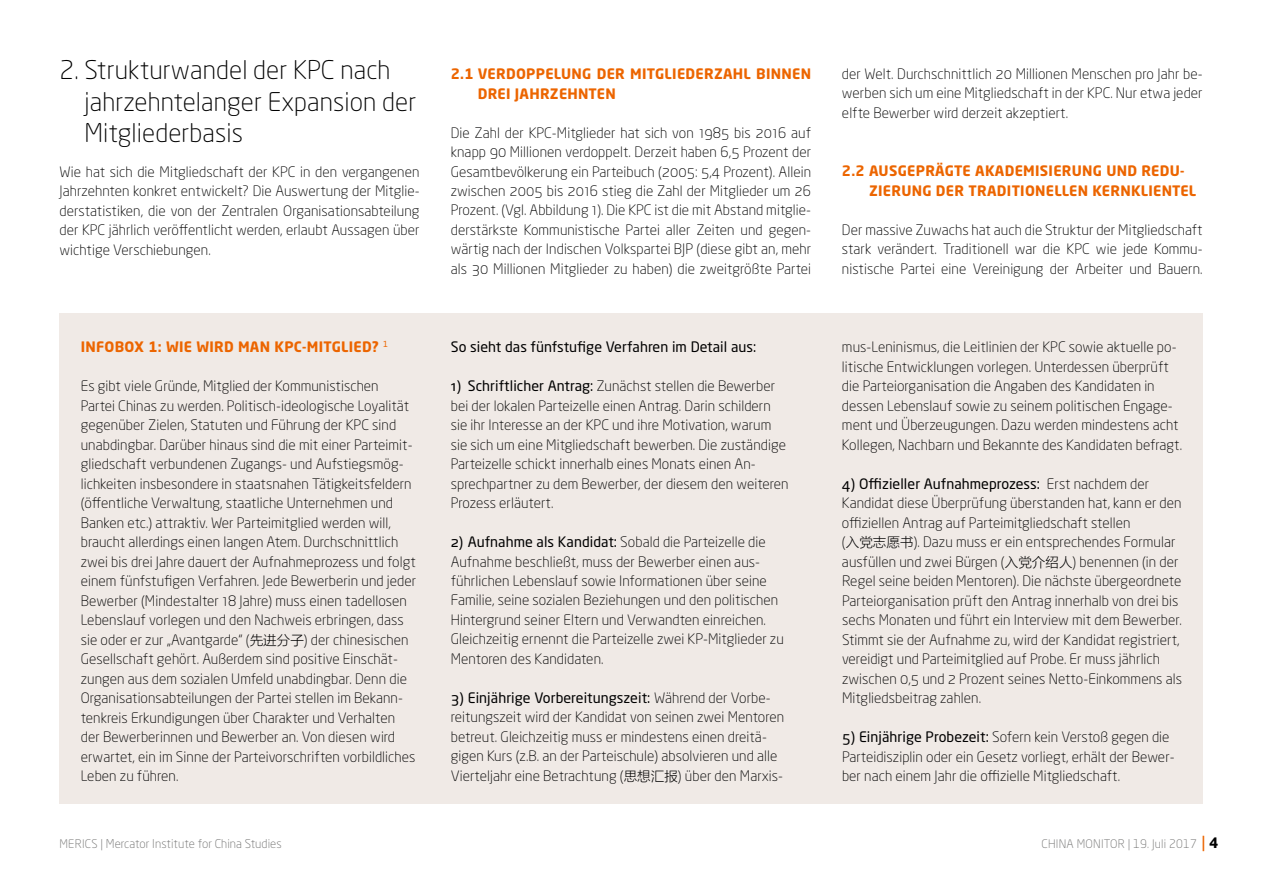
<style>
.page{position:relative;width:1263px;height:893px;background:#fff}
.page>*{position:absolute;margin:0;border:0;box-sizing:border-box;transform-origin:0 0}
.t1{font:300 25.5px/31.5px "Neo Sans Pro";letter-spacing:.005em;color:#000}
.t2{font:300 14.25px/19.5px "Neo Sans Pro";letter-spacing:.005em;color:#000}
.t3{font:700 14.25px/19.5px "Neo Sans Pro";letter-spacing:.02em;color:#ec6500}
.t4{font:14.25px "Neo Sans Pro";letter-spacing:.005em;color:#000}
.t5{font:300 12px "Neo Sans Pro";letter-spacing:.005em;color:#70706f}
.t6{font:300 11.7px "Neo Sans Pro";letter-spacing:.02em;color:#70706f}
.s1{font-family:"FZLTXHJW GB1 0";font-weight:400;font-size:13.5px}
.s2{font-weight:400}
.s3{font-size:11.7px}
.s4{font-size:12px}
.s5{font-weight:400;font-size:16.5px;color:#ec6500}
.s6{font-weight:700;font-size:14.25px;color:#000}
</style>
<div class="page">
<div style="left:60px;top:313px;width:1143px;height:491px;background:#f0eae6"></div>
<h1 class="t1" style="left:84px;top:54px;width:333px;text-indent:-25px">2. Strukturwandel der KPC nach jahrzehntelanger Expansion der<br>Mitgliederbasis</h1>
<p class="t2" style="left:60px;top:161px;width:362px;text-align:justify">Wie hat sich die Mitgliedschaft der KPC in den vergangenen Jahrzehnten konkret entwickelt? Die Auswertung der Mitglie&shy;derstatistiken, die von der Zentralen Organisationsabteilung der KPC jährlich veröffentlicht werden, erlaubt Aussagen über wichtige Verschiebungen.</p>
<p class="t3" style="left:81px;top:337px;width:309px">INFOBOX 1: WIE WIRD MAN KPC-MITGLIED? <sup>1</sup></p>
<p class="t2" style="left:81px;top:376px;width:337px">Es gibt viele Gründe, Mitglied der Kommunistischen Partei Chinas zu werden. Politisch-ideologische Loyalität gegenüber Zielen, Statuten und Führung der KPC sind unabdingbar. Darüber hinaus sind die mit einer Parteimit&shy;gliedschaft verbundenen Zugangs- und Aufstiegsmög&shy;lichkeiten insbesondere in staatsnahen Tätigkeitsfeldern (öffentliche Verwaltung, staatliche Unternehmen und Banken etc.) attraktiv. Wer Parteimitglied werden will, braucht allerdings einen langen Atem. Durchschnittlich zwei bis drei Jahre dauert der Aufnahmeprozess und folgt einem fünfstufigen Verfahren. Jede Bewerberin und jeder Bewerber (Mindestalter 18 Jahre) muss einen tadellosen Lebenslauf vorlegen und den Nachweis erbringen, dass sie oder er zur „Avantgarde“ (<span class="s1">先进分子</span>) der chinesischen Gesellschaft gehört. Außerdem sind positive Einschät&shy;zungen aus dem sozialen Umfeld unabdingbar. Denn die Organisationsabteilungen der Partei stellen im Bekann&shy;tenkreis Erkundigungen über Charakter und Verhalten der Bewerberinnen und Bewerber an. Von diesen wird erwartet, ein im Sinne der Parteivorschriften vorbildliches Leben zu führen.</p>
<p class="t3" style="left:478px;top:64px;width:335px;text-indent:-27px">2.1 VERDOPPELUNG DER MITGLIEDERZAHL BINNEN<br>DREI JAHRZEHNTEN</p>
<p class="t2" style="left:451px;top:122px;width:362px;text-align:justify">Die Zahl der KPC-Mitglieder hat sich von 1985 bis 2016 auf knapp 90 Millionen verdoppelt. Derzeit haben 6,5 Prozent der Gesamtbevölkerung ein Parteibuch (2005: 5,4 Prozent). Allein zwischen 2005 bis 2016 stieg die Zahl der Mitglieder um 26<br>Prozent. (Vgl. Abbildung 1). Die KPC ist die mit Abstand mitglie&shy;derstärkste Kommunistische Partei aller Zeiten und gegen&shy;wärtig nach der Indischen Volkspartei BJP (diese gibt an, mehr als 30 Millionen Mitglieder zu haben) die zweitgrößte Partei</p>
<p class="t4" style="left:451px;top:338px;width:307px">So sieht das fünfstufige Verfahren im Detail aus:</p>
<p class="t2" style="left:451px;top:376px;width:339px"><span class="s2">1) Schriftlicher Antrag:</span> Zunächst stellen die Bewerber bei der lokalen Parteizelle einen Antrag. Darin schildern sie ihr Interesse an der KPC und ihre Motivation, warum sie sich um eine Mitgliedschaft bewerben. Die zuständige Parteizelle schickt innerhalb eines Monats einen An&shy;sprechpartner zu dem Bewerber, der diesem den weiteren Prozess erläutert.</p>
<p class="t2" style="left:451px;top:532px;width:335px"><span class="s2">2) Aufnahme als Kandidat:</span> Sobald die Parteizelle die Aufnahme beschließt, muss der Bewerber einen aus&shy;führlichen Lebenslauf sowie Informationen über seine Familie, seine sozialen Beziehungen und den politischen Hintergrund seiner Eltern und Verwandten einreichen.<br>Gleichzeitig ernennt die Parteizelle zwei KP-Mitglieder zu Mentoren des Kandidaten.</p>
<p class="t2" style="left:451px;top:688px;width:335px"><span class="s2">3) Einjährige Vorbereitungszeit:</span> Während der Vorbe&shy;reitungszeit wird der Kandidat von seinen zwei Mentoren betreut. Gleichzeitig muss er mindestens einen dreitä&shy;gigen Kurs (z.B. an der Parteischule) absolvieren und alle Vierteljahr eine Betrachtung (<span class="s1">思想汇报</span>) über den Marxis-</p>
<p class="t2" style="left:842px;top:64px;width:362px;text-align:justify">der Welt. Durchschnittlich 20 Millionen Menschen pro Jahr be&shy;werben sich um eine Mitgliedschaft in der KPC. Nur etwa jeder elfte Bewerber wird derzeit akzeptiert.</p>
<p class="t3" style="left:869px;top:161px;width:329px;text-indent:-27px">2.2 AUSGEPRÄGTE AKADEMISIERUNG UND REDU-<br>ZIERUNG DER TRADITIONELLEN KERNKLIENTEL</p>
<p class="t2" style="left:842px;top:220px;width:362px;text-align:justify">Der massive Zuwachs hat auch die Struktur der Mitgliedschaft stark verändert. Traditionell war die KPC wie jede Kommu&shy;nistische Partei eine Vereinigung der Arbeiter und Bauern.</p>
<p class="t2" style="left:842px;top:337px;width:342px">mus-Leninismus, die Leitlinien der KPC sowie aktuelle po&shy;litische Entwicklungen vorlegen. Unterdessen überprüft die Parteiorganisation die Angaben des Kandidaten in dessen Lebenslauf sowie zu seinem politischen Engage&shy;ment und Überzeugungen. Dazu werden mindestens acht Kollegen, Nachbarn und Bekannte des Kandidaten befragt.</p>
<p class="t2" style="left:842px;top:473px;width:341px"><span class="s2">4) Offizieller Aufnahmeprozess:</span> Erst nachdem der Kandidat diese Überprüfung überstanden hat, kann er den offiziellen Antrag auf Parteimitgliedschaft stellen<br>(<span class="s1">入党志愿书</span>). Dazu muss er ein entsprechendes Formular ausfüllen und zwei Bürgen (<span class="s1">入党介绍人</span>) benennen (in der Regel seine beiden Mentoren). Die nächste übergeordnete Parteiorganisation prüft den Antrag innerhalb von drei bis sechs Monaten und führt ein Interview mit dem Bewerber.<br>Stimmt sie der Aufnahme zu, wird der Kandidat registriert, vereidigt und Parteimitglied auf Probe. Er muss jährlich zwischen 0,5 und 2 Prozent seines Netto-Einkommens als Mitgliedsbeitrag zahlen.</p>
<p class="t2" style="left:842px;top:727px;width:334px"><span class="s2">5) Einjährige Probezeit:</span> Sofern kein Verstoß gegen die<br>Parteidisziplin oder ein Gesetz vorliegt, erhält der Bewer&shy;ber nach einem Jahr die offizielle Mitgliedschaft.</p>
<p class="t5" style="left:60px;top:837px;width:224px"><span class="s3">MERICS</span> | Mercator Institute for China Studies</p>
<p class="t6" style="left:1041px;top:837px;width:178px">CHINA MONITOR <span class="s4">| 1</span>9. Juli 2017 <span class="s5">|</span> <span class="s6">4</span></p>
</div>
